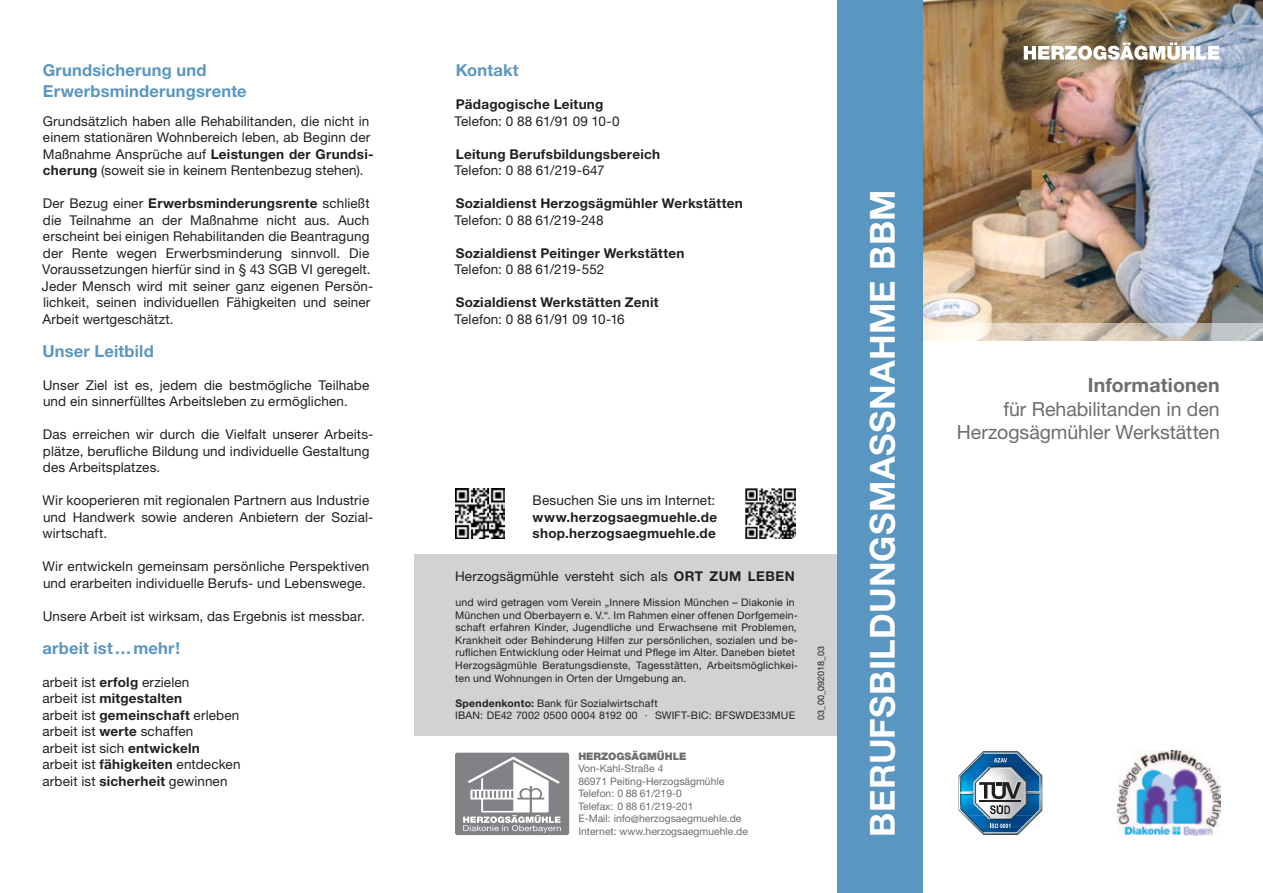
<style>
.page{position:relative;width:1263px;height:893px;background:#fff}
.page>*{position:absolute;margin:0;border:0;box-sizing:border-box;transform-origin:0 0}
.t1{font:700 34.5px "Helvetica Neue LT Std";letter-spacing:.01em;color:#fff}
.t2{font:19.5px/23.4px "Helvetica Neue LT Std";letter-spacing:-.005em;color:#6c6d70;text-align:right}
.t3{font:700 19.5px "Helvetica Neue LT Std";letter-spacing:.005em;color:#6c6d70}
.Überschrift{font:700 16.5px/21px "Helvetica Neue LT Std";letter-spacing:.01em;color:#5996c1}
.Grundtext_Konzeption{font:700 16.5px "Helvetica Neue LT Std";letter-spacing:.01em;color:#5996c1}
.grundtext_faltblatt{font:700 16.5px "Helvetica Neue LT Std";letter-spacing:.01em;color:#5996c1}
.grundtext_faltblatt-2{font:13.5px/16.5px "Helvetica Neue LT Std";letter-spacing:.01em;color:#231f20}
.grundtext_faltblatt-3{font:700 13.5px "Helvetica Neue LT Std";letter-spacing:.02em;color:#231f20}
.Grundtext_Konzeption-2{font:13.5px "Helvetica Neue LT Std";letter-spacing:.01em;color:#231f20}
.Grundtext_Konzeption-3{font:700 13.5px "Helvetica Neue LT Std";letter-spacing:.02em;color:#231f20}
.t4{font:10.5px/12.6px "Helvetica Neue LT Std";letter-spacing:.02em;color:#231f20}
.t5{font:10.35px "Helvetica Neue LT Std";color:#6c6d70}
.t6{font:900 10.35px "Helvetica Neue LT Std";color:#6c6d70}
.t7{font:9px "Helvetica Neue LT Std";color:#231f20}
.s1{font-weight:700}
.s2{font-weight:400}
</style>
<div class="page">
<div style="left:415px;top:555px;width:430px;height:181px;background:#d1d2d4"></div>
<img style="left:923px;top:0;width:340px;height:323px">
<svg style="left:923px;top:323px;width:340px;height:17px;background:#d8d1c7"></svg>
<svg style="left:1024px;top:42px;width:195px;height:18px"></svg>
<div style="left:838px;top:0;width:85px;height:893px;background:#5996c1"></div>
<img style="left:1118px;top:750px;width:102px;height:85px">
<img style="left:455px;top:489px;width:50px;height:50px">
<img style="left:745px;top:489px;width:50px;height:49px">
<svg style="left:455px;top:753px;width:114px;height:82px"></svg>
<svg style="left:959px;top:751px;width:83px;height:84px"></svg>
<p class="Überschrift" style="left:43px;top:59px;width:206px">Grundsicherung und<br>Erwerbsminderungsrente</p>
<p class="grundtext_faltblatt-2" style="left:43px;top:112px;width:332px">Grundsätzlich haben alle Rehabilitanden, die nicht in einem stationären Wohnbereich leben, ab Beginn der Maßnahme Ansprüche auf <span class="s1">Leistungen der Grundsi&shy;cherung</span> (soweit sie in keinem Rentenbezug stehen).</p>
<p class="grundtext_faltblatt-2" style="left:42px;top:195px;width:330px;text-align:justify">Der Bezug einer <span class="s1">Erwerbsminderungsrente</span> schließt die Teilnahme an der Maßnahme nicht aus. Auch erscheint bei einigen Rehabilitanden die Beantragung der Rente wegen Erwerbsminderung sinnvoll. Die Voraussetzungen hierfür sind in § 43 SGB VI geregelt.</p>
<p class="grundtext_faltblatt-2" style="left:42px;top:277px;width:333px">Jeder Mensch wird mit seiner ganz eigenen Persön&shy;lichkeit, seinen individuellen Fähigkeiten und seiner<br>Arbeit wertgeschätzt.</p>
<p class="Überschrift" style="left:43px;top:340px;width:113px">Unser Leitbild</p>
<p class="grundtext_faltblatt-2" style="left:43px;top:376px;width:328px">Unser Ziel ist es, jedem die bestmögliche Teilhabe und ein sinnerfülltes Arbeitsleben zu ermöglichen.</p>
<p class="grundtext_faltblatt-2" style="left:43px;top:426px;width:332px">Das erreichen wir durch die Vielfalt unserer Arbeits&shy;plätze, berufliche Bildung und individuelle Gestaltung des Arbeitsplatzes.</p>
<p class="grundtext_faltblatt-2" style="left:43px;top:492px;width:332px">Wir kooperieren mit regionalen Partnern aus Industrie und Handwerk sowie anderen Anbietern der Sozial&shy;wirtschaft.</p>
<p class="grundtext_faltblatt-2" style="left:43px;top:558px;width:328px">Wir entwickeln gemeinsam persönliche Perspektiven und erarbeiten individuelle Berufs- und Lebenswege.</p>
<p class="grundtext_faltblatt-2" style="left:43px;top:607px;width:324px">Unsere Arbeit ist wirksam, das Ergebnis ist messbar.</p>
<p class="Grundtext_Konzeption" style="left:43px;top:637px;width:139px">arbeit ist…mehr!</p>
<p class="Grundtext_Konzeption-2" style="left:43px;top:674px;width:148px">arbeit ist <span class="s1">erfolg</span> erzielen</p>
<p class="Grundtext_Konzeption-3" style="left:43px;top:690px;width:141px"><span class="s2">arbeit ist</span> mitgestalten</p>
<p class="Grundtext_Konzeption-2" style="left:43px;top:707px;width:198px">arbeit ist <span class="s1">gemeinschaft</span> erleben</p>
<p class="Grundtext_Konzeption-2" style="left:43px;top:723px;width:152px">arbeit ist <span class="s1">werte</span> schaffen</p>
<p class="Grundtext_Konzeption-2" style="left:43px;top:740px;width:159px">arbeit ist sich <span class="s1">entwickeln</span></p>
<p class="Grundtext_Konzeption-2" style="left:43px;top:756px;width:200px">arbeit ist <span class="s1">fähigkeiten</span> entdecken</p>
<p class="Grundtext_Konzeption-2" style="left:43px;top:773px;width:187px">arbeit ist <span class="s1">sicherheit</span> gewinnen</p>
<p class="grundtext_faltblatt" style="left:456px;top:60px;width:65px">Kontakt</p>
<p class="grundtext_faltblatt-3" style="left:456px;top:96px;width:149px">Pädagogische Leitung</p>
<p class="grundtext_faltblatt-2" style="left:454px;top:112px;width:167px">Telefon: 0 88 61/91 09 10-0</p>
<p class="grundtext_faltblatt-3" style="left:456px;top:145px;width:206px">Leitung Berufsbildungsbereich</p>
<p class="grundtext_faltblatt-2" style="left:454px;top:162px;width:152px">Telefon: 0 88 61/219-647</p>
<p class="grundtext_faltblatt-3" style="left:456px;top:195px;width:289px">Sozialdienst Herzogsägmühler Werkstätten</p>
<p class="grundtext_faltblatt-2" style="left:454px;top:211px;width:151px">Telefon: 0 88 61/219-248</p>
<p class="grundtext_faltblatt-3" style="left:456px;top:244px;width:230px">Sozialdienst Peitinger Werkstätten</p>
<p class="grundtext_faltblatt-2" style="left:454px;top:261px;width:152px">Telefon: 0 88 61/219-552</p>
<p class="grundtext_faltblatt-3" style="left:456px;top:294px;width:204px">Sozialdienst Werkstätten Zenit</p>
<p class="grundtext_faltblatt-2" style="left:454px;top:310px;width:172px">Telefon: 0 88 61/91 09 10-16</p>
<p class="grundtext_faltblatt-2" style="left:533px;top:492px;width:184px">Besuchen Sie uns im Internet:</p>
<p class="grundtext_faltblatt-3" style="left:533px;top:508px;width:186px">www.herzogsaegmuehle.de</p>
<p class="grundtext_faltblatt-3" style="left:533px;top:525px;width:185px">shop.herzogsaegmuehle.de</p>
<p class="grundtext_faltblatt-2" style="left:455px;top:568px;width:341px">Herzogsägmühle versteht sich als <span class="s1">ORT ZUM LEBEN</span></p>
<p class="t4" style="left:455px;top:596px;width:344px">und wird getragen vom Verein „Innere Mission München – Diakonie in München und Oberbayern e. V.“. Im Rahmen einer offenen Dorfgemein&shy;schaft erfahren Kinder, Jugendliche und Erwachsene mit Problemen, Krankheit oder Behinderung Hilfen zur persönlichen, sozialen und be&shy;ruflichen Entwicklung oder Heimat und Pflege im Alter. Daneben bietet Herzogsägmühle Beratungsdienste, Tagesstätten, Arbeitsmöglichkei&shy;ten und Wohnungen in Orten der Umgebung an.</p>
<p class="t4" style="left:455px;top:697px;width:204px"><span class="s1">Spendenkonto:</span> Bank für Sozialwirtschaft</p>
<p class="t4" style="left:455px;top:709px;width:341px">IBAN: DE42 7002 0500 0004 8192 00 · SWIFT-BIC: BFSWDE33MUE</p>
<p class="t6" style="left:578px;top:750px;width:110px">HERZOGSÄGMÜHLE</p>
<p class="t5" style="left:578px;top:763px;width:87px">Von-Kahl-Straße 4</p>
<p class="t5" style="left:578px;top:775px;width:148px">86971 Peiting-Herzogsägmühle</p>
<p class="t5" style="left:578px;top:787px;width:105px">Telefon: 0 88 61/219-0</p>
<p class="t5" style="left:578px;top:800px;width:117px">Telefax: 0 88 61/219-201</p>
<p class="t5" style="left:578px;top:812px;width:165px">E-Mail: info@herzogsaegmuehle.de</p>
<p class="t5" style="left:578px;top:825px;width:171px">Internet: www.herzogsaegmuehle.de</p>
<p class="t7" style="left:815px;top:720px;width:75px;rotate:-90deg">03_00_092018_03</p>
<p class="t1" style="left:861px;top:837px;width:649px;rotate:-90deg">BERUFSBILDUNGSMASSNAHME BBM</p>
<p class="t3" style="left:1088px;top:373px;width:133px">Informationen</p>
<p class="t2" style="left:957px;top:397px;width:264px">für Rehabilitanden in den<br>Herzogsägmühler Werkstätten</p>
</div>
